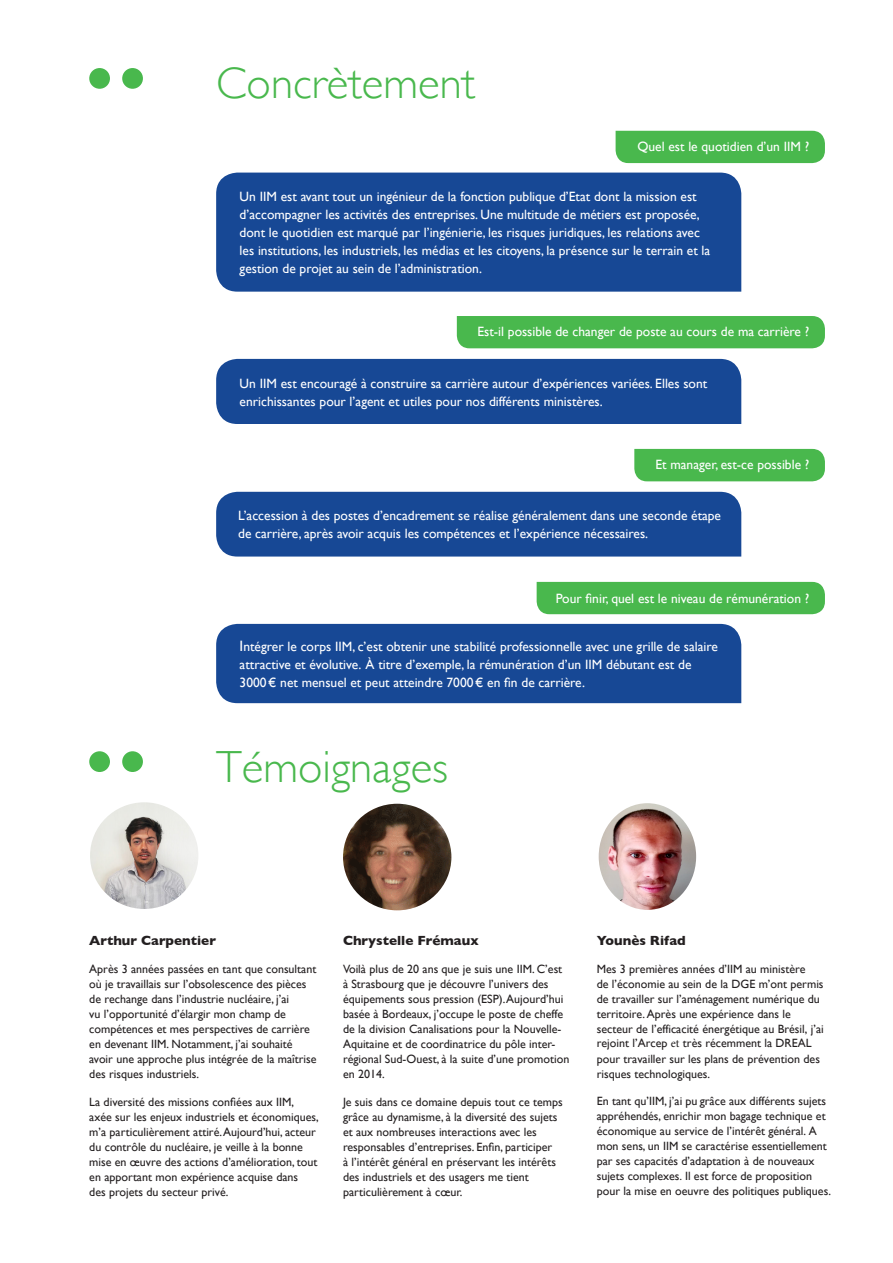
<style>
.page{position:relative;width:893px;height:1263px;background:#fff}
.page>*{position:absolute;margin:0;border:0;box-sizing:border-box;transform-origin:0 0}
.t1{font:300 45px "Gill Sans";color:#49b84d}
.t2{font:13.5px/18px "Gill Sans";color:#fff}
.t3{font:700 13.5px "Gill Sans";color:#231f20}
.t4{font:12px/15px "Gill Sans";color:#231f20}
.s1{font-size:15px}
.s2{font-style:inherit}
.s3{font-family:"Minion Pro"}
</style>
<div class="page">
<div style="left:634px;top:449px;width:191px;height:32px;background:#49b84d"></div>
<img style="left:90px;top:802px;width:108px;height:107px">
<div style="left:616px;top:131px;width:209px;height:32px;background:#49b84d"></div>
<div style="left:457px;top:316px;width:368px;height:32px;background:#49b84d"></div>
<div style="left:537px;top:582px;width:288px;height:32px;background:#49b84d"></div>
<div style="left:216px;top:173px;width:525px;height:119px;background:#174895"></div>
<div style="left:216px;top:624px;width:525px;height:79px;background:#174895"></div>
<div style="left:216px;top:359px;width:525px;height:65px;background:#174895"></div>
<div style="left:216px;top:492px;width:525px;height:64px;background:#174895"></div>
<div style="left:89px;top:68px;width:21px;height:21px;background:#49b84d;border-radius:50%"></div>
<div style="left:89px;top:751px;width:21px;height:21px;background:#49b84d;border-radius:50%"></div>
<div style="left:122px;top:68px;width:21px;height:21px;background:#49b84d;border-radius:50%"></div>
<div style="left:122px;top:751px;width:21px;height:21px;background:#49b84d;border-radius:50%"></div>
<img style="left:343px;top:804px;width:108px;height:106px">
<img style="left:599px;top:803px;width:97px;height:107px">
<p class="t1" style="left:216px;top:48px;width:261px">Concrètement</p>
<p class="t2" style="left:637px;top:137px;width:173px">Quel est le quotidien d’un IIM ?</p>
<p class="t2" style="left:240px;top:187px;width:472px">Un IIM est avant tout un ingénieur de la fonction publique d’Etat dont la mission est d’accompagner les activités des entreprises. Une multitude de métiers est proposée, dont le quotidien est marqué par l’ingénierie, les risques juridiques, les relations avec les institutions, les industriels, les médias et les citoyens, la présence sur le terrain et la gestion de projet au sein de l’administration.</p>
<p class="t2" style="left:477px;top:323px;width:333px">Est-il possible de changer de poste au cours de ma carrière ?</p>
<p class="t2" style="left:240px;top:374px;width:469px">Un IIM est encouragé à construire sa carrière autour d’expériences variées. Elles sont enrichissantes pour l’agent et utiles pour nos différents ministères.</p>
<p class="t2" style="left:655px;top:455px;width:155px">Et manager, est-ce possible ?</p>
<p class="t2" style="left:238px;top:506px;width:484px">L’accession à des postes d’encadrement se réalise généralement dans une seconde étape de carrière, après avoir acquis les compétences et l’expérience nécessaires.</p>
<p class="t2" style="left:556px;top:589px;width:255px">Pour finir, quel est le niveau de rémunération ?</p>
<p class="t2" style="left:240px;top:637px;width:480px"><span class="s1">I</span>ntégrer le corps IIM, c’est obtenir une stabilité professionnelle avec une grille de salaire attractive et évolutive. À titre d’exemple, la rémunération d’un IIM débutant est de<br>3000€ net mensuel et peut atteindre 7000€ en fin de carrière.</p>
<p class="t1" style="left:216px;top:731px;width:234px">Témoignages</p>
<p class="t3" style="left:89px;top:930px;width:128px">Arthur Carpentier</p>
<p class="t4" style="left:89px;top:961px;width:229px">Après 3 années passées en tant que consultant où je travaillais sur l’obsolescence des pièces de rechange dans l’industrie nucléaire, j’ai<br>vu l’opportunité d’élargir mon champ de compétences et mes perspectives de carrière en devenant IIM. Notamment, j’ai souhaité avoir une approche plus intégrée de la maîtrise des risques industriels.</p>
<p class="t4" style="left:89px;top:1094px;width:231px">La diversité des missions confiées aux IIM, axée sur les enjeux industriels et économiques, m’a particulièrement attiré. Aujourd’hui, acteur du contrôle du nucléaire, je veille à la bonne mise en œuvre des actions d’amélioration, tout en apportant mon expérience acquise dans<br>des projets du secteur privé.</p>
<p class="t3" style="left:343px;top:930px;width:137px">Chrystelle Frémaux</p>
<p class="t4" style="left:343px;top:961px;width:228px">Voilà plus de 20 ans que je suis une IIM. C’est à Strasbourg que je découvre l’univers des équipements sous pression (ESP). Aujourd’hui basée à Bordeaux, j’occupe le poste de cheffe de la division Canalisations pour la Nouvelle-Aquitaine et de coordinatrice du pôle inter&shy;régional Sud-Ouest, à la suite d’une promotion en 2014.</p>
<p class="t4" style="left:343px;top:1094px;width:221px">Je suis dans ce domaine depuis tout ce temps grâce au dynamisme, à la diversité des sujets et aux nombreuses interactions avec les responsables d’entreprises. Enfin, participer<br>à l’intérêt général en préservant les intérêts des industriels et des usagers me tient particulièrement à cœur.</p>
<p class="t3" style="left:597px;top:929px;width:91px">Younès Rifad</p>
<p class="t4" style="left:597px;top:961px;width:229px">Mes 3 premières années d’IIM au ministère<br>de l’économie au sein de la DGE m’ont permi<span class="s2">s </span>de travailler sur l’aménagement numérique du territoire. Après une expérience dans le secteur de l’efficacité énergétique au Brésil, j’ai rejoint l’Arcep <span class="s3">et</span> très récemment la DREAL pour travailler sur les plans de prévention des risques technologiques.</p>
<p class="t4" style="left:597px;top:1094px;width:236px">En tant qu’IIM, j’ai pu grâce aux différents sujets appréhendés, enrichir mon bagage technique et économique au service de l’intérêt général. A mon sens, un IIM se caractérise essentiellement par ses capacités d’adaptation à de nouveaux sujets complexes<span class="s3">.</span> <span class="s2">Il est force</span> de proposition pour la mise en oeuvre des politiques publiques.</p>
</div>
